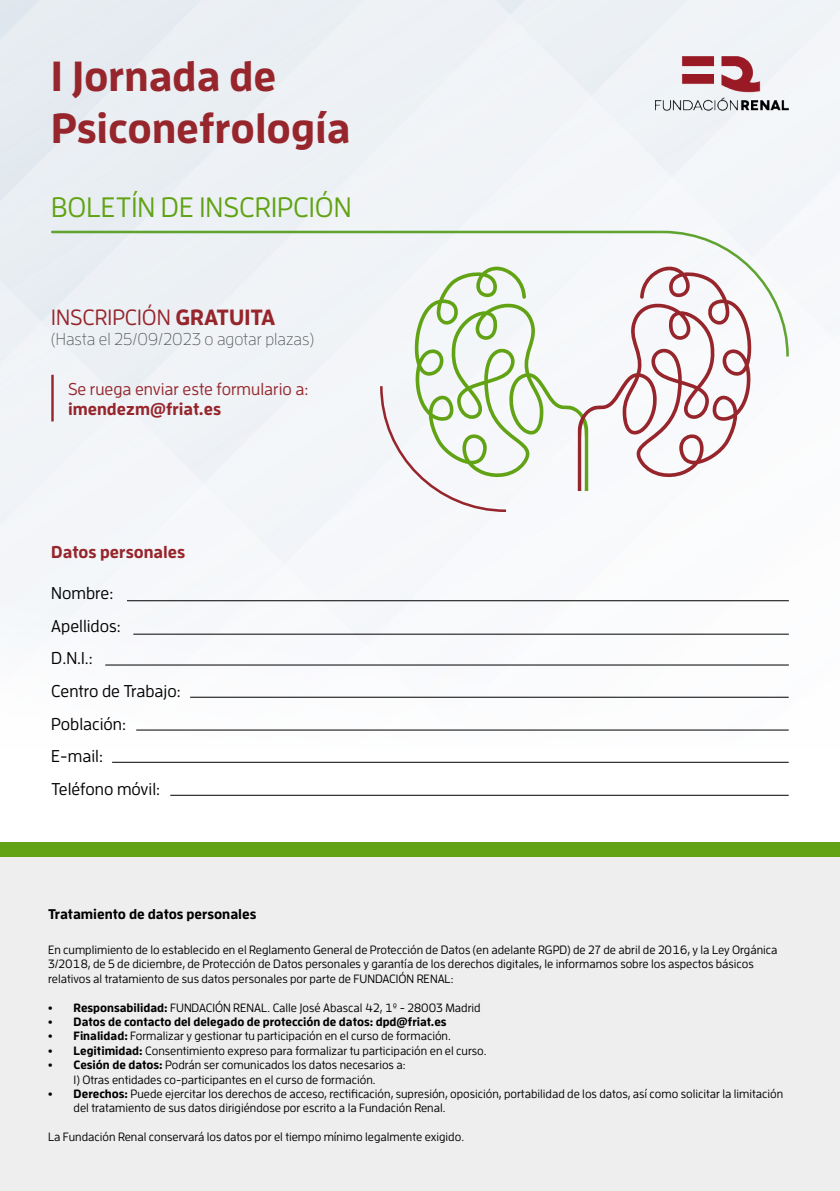
<style>
.page{position:relative;width:840px;height:1191px;background:#fff}
.page>*{position:absolute;margin:0;border:0;box-sizing:border-box;transform-origin:0 0}
.t1{font:700 42px/51.4px "Enzo OT";color:#96262c}
.t2{font:500 28px "Enzo OT";color:#61a314}
.t3{font:500 22px "Enzo OT";color:#96262c}
.t4{font:500 17px/32.6px "Enzo OT";color:#000}
.t5{font:700 17px "Enzo OT";color:#96262c}
.t6{font:300 17px "Enzo OT";color:#545454}
.t7{font:500 17px "Enzo OT";color:#96262c}
.t8{font:700 14px "Enzo OT";color:#000}
.t9{font:500 12px/14.4px "Enzo OT";color:#000}
.t10{font:700 12px "Enzo OT";color:#000}
.s1{font-weight:700}
</style>
<div class="page">
<img style="left:0;top:0;width:839px;height:731px">
<hr style="left:127px;top:600px;width:661px;height:1px;background:#000">
<hr style="left:133px;top:634px;width:655px;height:1px;background:#000">
<hr style="left:190px;top:697px;width:598px;height:1px;background:#000">
<hr style="left:105px;top:664px;width:683px;height:1px;background:#000">
<hr style="left:136px;top:729px;width:652px;height:1px;background:#000">
<hr style="left:112px;top:762px;width:676px;height:1px;background:#000">
<hr style="left:170px;top:795px;width:618px;height:1px;background:#000">
<img style="left:655px;top:57px;width:133px;height:69px">
<svg style="left:378px;top:229px;width:411px;height:284px"></svg>
<div style="left:0;top:842px;width:839px;height:349px;background:#61a314"></div>
<hr style="left:51px;top:231px;width:611px;height:2px;background:#5fa331">
<hr style="left:51px;top:375px;width:3px;height:46px;background:#96262c">
<div style="left:0;top:857px;width:839px;height:334px;background:#eee"></div>
<h1 class="t1" style="left:51px;top:50px;width:300px">I Jornada de<br>Psiconefrología</h1>
<h2 class="t2" style="left:51px;top:191px;width:302px">BOLETÍN DE INSCRIPCIÓN</h2>
<h3 class="t3" style="left:51px;top:304px;width:225px">INSCRIPCIÓN <span class="s1">GRATUITA</span></h3>
<h3 class="t6" style="left:51px;top:329px;width:264px">(Hasta el 25/09/2023 o agotar plazas)</h3>
<h3 class="t7" style="left:68px;top:379px;width:241px">Se ruega enviar este formulario a:</h3>
<h3 class="t5" style="left:68px;top:399px;width:154px">imendezm@friat.es</h3>
<h3 class="t5" style="left:51px;top:541px;width:135px">Datos personales</h3>
<h3 class="t4" style="left:51px;top:576px;width:131px">Nombre:<br>Apellidos:<br>D.N.I.:<br>Centro de Trabajo:<br>Población:<br>E-mail:<br>Teléfono móvil:</h3>
<p class="t8" style="left:48px;top:905px;width:210px">Tratamiento de datos personales</p>
<p class="t9" style="left:48px;top:942px;width:730px">En cumplimiento de lo establecido en el Reglamento General de Protección de Datos (en adelante RGPD) de 27 de abril de 2016, y la Ley Orgánica<br>3/2018, de 5 de diciembre, de Protección de Datos personales y garantía de los derechos digitales, le informamos sobre los aspectos básicos relativos al tratamiento de sus datos personales por parte de FUNDACIÓN RENAL:</p>
<p class="t9" style="left:48px;top:1000px;width:434px"><span class="s1">• Responsabilidad:</span> FUNDACIÓN RENAL. Calle José Abascal 42, 1º - 28003 Madrid</p>
<p class="t10" style="left:48px;top:1014px;width:400px">• Datos de contacto del delegado de protección de datos: dpd@friat.es</p>
<p class="t9" style="left:48px;top:1028px;width:404px"><span class="s1">• Finalidad:</span> Formalizar y gestionar tu participación en el curso de formación.</p>
<p class="t9" style="left:48px;top:1043px;width:440px"><span class="s1">• Legitimidad:</span> Consentimiento expreso para formalizar tu participación en el curso.</p>
<p class="t9" style="left:48px;top:1057px;width:359px"><span class="s1">• Cesión de datos:</span> Podrán ser comunicados los datos necesarios a:</p>
<p class="t9" style="left:74px;top:1072px;width:303px">1) Otras entidades co-participantes en el curso de formación.</p>
<p class="t9" style="left:74px;top:1086px;width:710px;text-indent:-26px"><span class="s1">• Derechos:</span> Puede ejercitar los derechos de acceso, rectificación, supresión, oposición, portabilidad de los datos, así como solicitar la limitación del tratamiento de sus datos dirigiéndose por escrito a la Fundación Renal.</p>
<p class="t9" style="left:48px;top:1129px;width:417px">La Fundación Renal conservará los datos por el tiempo mínimo legalmente exigido.</p>
</div>
